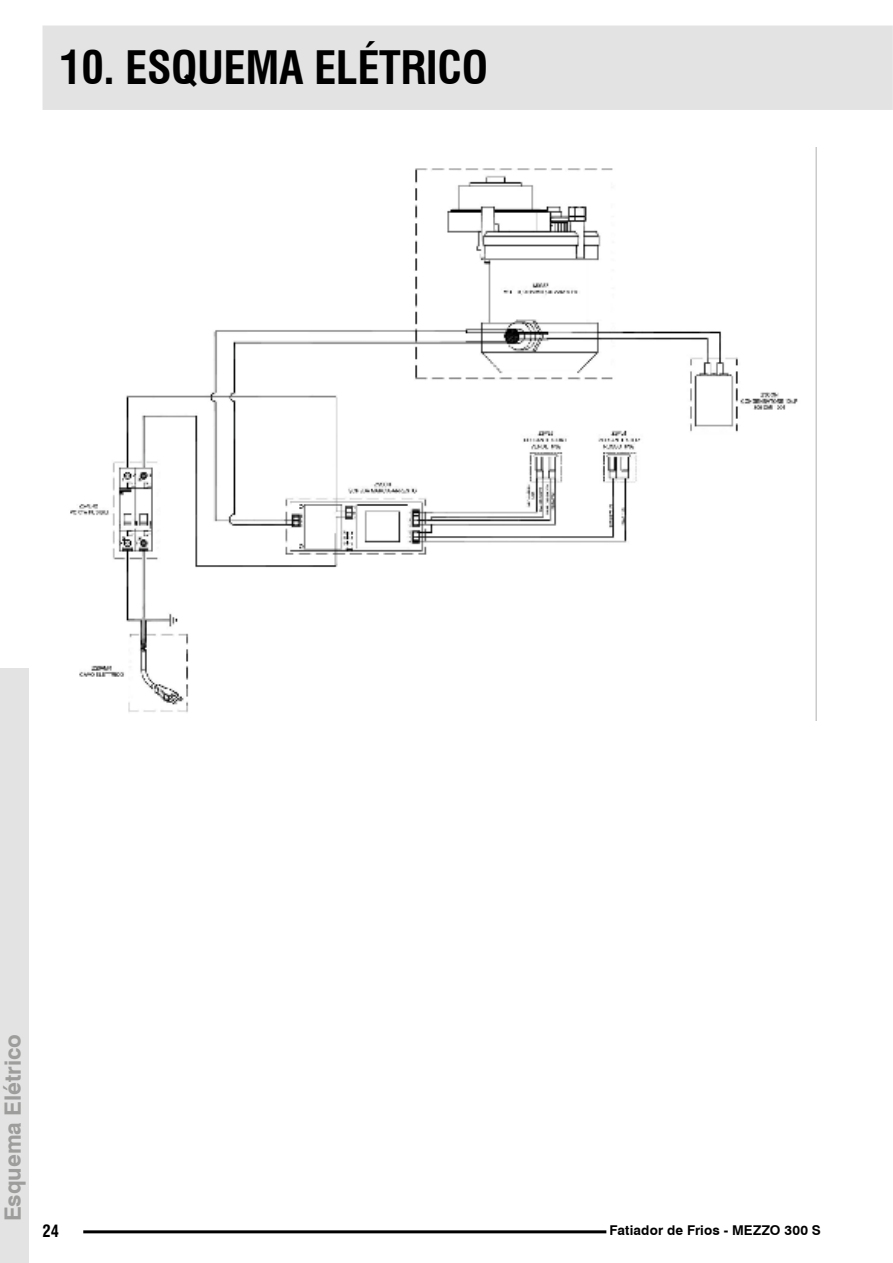
<style>
.page{position:relative;width:893px;height:1263px;background:#fff}
.page>*{position:absolute;margin:0;border:0;box-sizing:border-box;transform-origin:0 0}
.t1{font:700 condensed 45px "Swiss 721 BT";letter-spacing:-.01em;color:#000}
.t2{font:700 22.5px "Swiss 721 BT";color:#9d9d9c}
.t3{font:700 condensed 16.5px "Swiss 721 BT";color:#000}
.t4{font:700 13.5px "Swiss 721 BT";letter-spacing:.01em;color:#000}
</style>
<div class="page">
<div style="left:43px;top:26px;width:850px;height:84px;background:#e3e3e3"></div>
<hr style="left:83px;top:1230px;width:523px;height:3px;background:#000">
<div style="left:0;top:668px;width:29px;height:595px;background:#e3e3e3"></div>
<img style="left:70px;top:148px;width:746px;height:572px">
<h1 class="t1" style="left:60px;top:41px;width:430px">10. ESQUEMA ELÉTRICO</h1>
<h2 class="t2" style="left:-1px;top:1221px;width:189px;rotate:-90deg">Esquema Elétrico</h2>
<p class="t3" style="left:43px;top:1221px;width:18px">24</p>
<p class="t4" style="left:609px;top:1222px;width:213px">Fatiador de Frios - MEZZO 300 S</p>
</div>
